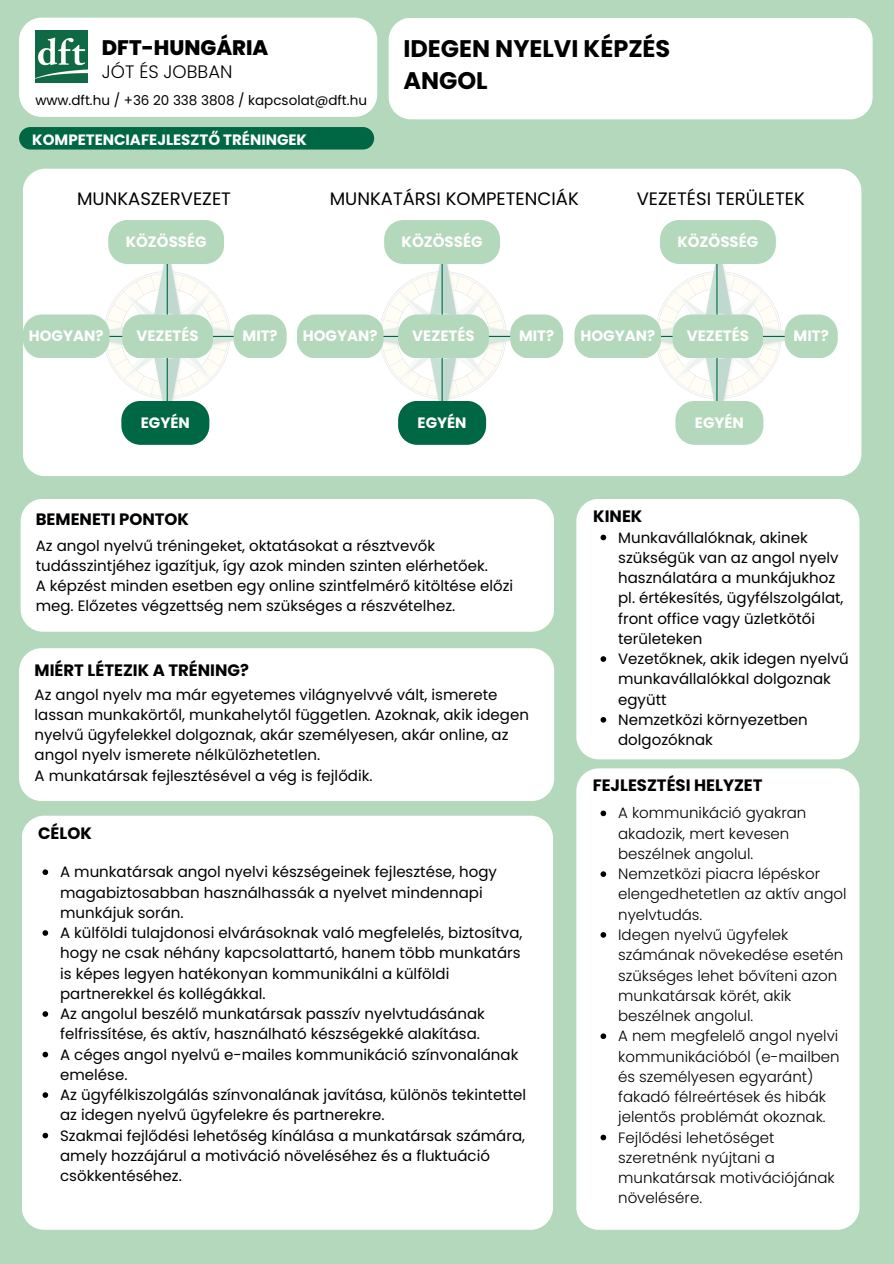
<style>
.page{position:relative;width:894px;height:1264px;background:#fff}
.page>*{position:absolute;margin:0;border:0;box-sizing:border-box;transform-origin:0 0}
.t1{font:700 24px/32.7px "Poppins";color:#000}
.t2{font:800 21px "Poppins";color:#000}
.t3{font:18px "Poppins";color:#000}
.t4{font:300 18px "Poppins";color:#000}
.t5{font:700 16.5px "Poppins";color:#000}
.t6{font:15px/20.2px "Poppins";color:#000}
.t7{font:300 15px/20.2px "Poppins";color:#000}
.t8{font:700 15px "Poppins";color:#fff}
.t9{font:13.5px "Poppins";color:#000}
</style>
<div class="page">
<div style="left:0;top:0;width:893px;height:1263px;background:#b4d8bc"></div>
<div style="left:388px;top:18px;width:484px;height:101px;background:#fff;border-radius:22px"></div>
<div style="left:19px;top:648px;width:535px;height:153px;background:#fff;border-radius:22px"></div>
<div style="left:576px;top:768px;width:283px;height:461px;background:#fff;border-radius:22px"></div>
<div style="left:576px;top:499px;width:283px;height:260px;background:#fff;border-radius:23px"></div>
<div style="left:22px;top:815px;width:530px;height:414px;background:#fff;border-radius:23px"></div>
<div style="left:21px;top:499px;width:533px;height:132px;background:#fff;border-radius:22px"></div>
<div style="left:19px;top:127px;width:355px;height:15px;background:#006745"></div>
<div style="left:19px;top:18px;width:358px;height:99px;background:#fff;border-radius:22px"></div>
<img style="left:35px;top:31px;width:52px;height:52px">
<svg style="left:600px;top:810px;width:6px;height:6px"></svg>
<svg style="left:600px;top:871px;width:6px;height:6px"></svg>
<svg style="left:600px;top:932px;width:6px;height:5px"></svg>
<svg style="left:600px;top:1033px;width:6px;height:6px"></svg>
<svg style="left:600px;top:1134px;width:6px;height:6px"></svg>
<svg style="left:600px;top:534px;width:6px;height:6px"></svg>
<svg style="left:600px;top:656px;width:6px;height:6px"></svg>
<svg style="left:600px;top:717px;width:6px;height:5px"></svg>
<svg style="left:42px;top:869px;width:6px;height:6px"></svg>
<svg style="left:42px;top:930px;width:6px;height:5px"></svg>
<svg style="left:42px;top:1011px;width:6px;height:5px"></svg>
<svg style="left:42px;top:1051px;width:6px;height:6px"></svg>
<svg style="left:42px;top:1092px;width:6px;height:5px"></svg>
<svg style="left:42px;top:1132px;width:6px;height:6px"></svg>
<img style="left:19px;top:142px;width:302px;height:334px">
<img style="left:287px;top:142px;width:276px;height:316px">
<img style="left:563px;top:168px;width:299px;height:308px">
<hr style="left:167px;top:229px;width:1px;height:214px;background:#006745">
<hr style="left:60px;top:336px;width:214px;height:1px;background:#006745">
<hr style="left:441px;top:229px;width:1px;height:214px;background:#006745">
<hr style="left:335px;top:336px;width:214px;height:1px;background:#006745">
<hr style="left:716px;top:229px;width:1px;height:214px;background:#006745">
<hr style="left:609px;top:336px;width:215px;height:1px;background:#006745">
<svg style="left:121px;top:401px;width:88px;height:44px;background:#157354"></svg>
<svg style="left:398px;top:401px;width:88px;height:44px;background:#157354"></svg>
<svg style="left:510px;top:314px;width:53px;height:44px"></svg>
<svg style="left:784px;top:314px;width:53px;height:44px"></svg>
<svg style="left:233px;top:314px;width:53px;height:44px"></svg>
<svg style="left:297px;top:314px;width:86px;height:44px"></svg>
<svg style="left:23px;top:314px;width:86px;height:44px"></svg>
<svg style="left:574px;top:314px;width:87px;height:44px"></svg>
<svg style="left:675px;top:401px;width:88px;height:44px"></svg>
<svg style="left:384px;top:220px;width:116px;height:44px"></svg>
<svg style="left:659px;top:220px;width:116px;height:44px"></svg>
<svg style="left:108px;top:220px;width:116px;height:44px"></svg>
<svg style="left:398px;top:314px;width:91px;height:44px"></svg>
<svg style="left:672px;top:314px;width:91px;height:44px"></svg>
<svg style="left:122px;top:314px;width:91px;height:44px"></svg>
<h5 class="t2" style="left:102px;top:33px;width:168px">DFT-HUNGÁRIA</h5>
<p class="t4" style="left:102px;top:59px;width:132px">JÓT ÉS JOBBAN</p>
<h4 class="t9" style="left:35px;top:91px;width:333px">www.dft.hu / +36 20 338 3808 / kapcsolat@dft.hu</h4>
<h5 class="t8" style="left:32px;top:129px;width:276px">KOMPETENCIAFEJLESZTŐ TRÉNINGEK</h5>
<h5 class="t1" style="left:403px;top:32px;width:268px">IDEGEN NYELVI KÉPZÉS<br>ANGOL</h5>
<p class="t3" style="left:77px;top:186px;width:155px">MUNKASZERVEZET</p>
<p class="t3" style="left:330px;top:186px;width:250px">MUNKATÁRSI KOMPETENCIÁK</p>
<p class="t3" style="left:636px;top:186px;width:169px">VEZETÉSI TERÜLETEK</p>
<h3 class="t8" style="left:126px;top:231px;width:82px">KÖZÖSSÉG</h3>
<h3 class="t8" style="left:401px;top:231px;width:82px">KÖZÖSSÉG</h3>
<h6 class="t8" style="left:677px;top:231px;width:82px">KÖZÖSSÉG</h6>
<p class="t8" style="left:136px;top:326px;width:64px">VEZETÉS</p>
<p class="t8" style="left:412px;top:326px;width:64px">VEZETÉS</p>
<p class="t8" style="left:686px;top:326px;width:64px">VEZETÉS</p>
<h4 class="t8" style="left:29px;top:326px;width:76px">HOGYAN?</h4>
<p class="t8" style="left:242px;top:326px;width:37px">MIT?</p>
<h5 class="t8" style="left:303px;top:326px;width:76px">HOGYAN?</h5>
<h5 class="t8" style="left:519px;top:326px;width:37px">MIT?</h5>
<h3 class="t8" style="left:580px;top:326px;width:76px">HOGYAN?</h3>
<h5 class="t8" style="left:793px;top:326px;width:37px">MIT?</h5>
<p class="t8" style="left:141px;top:412px;width:50px">EGYÉN</p>
<h5 class="t8" style="left:417px;top:412px;width:50px">EGYÉN</h5>
<p class="t5" style="left:36px;top:508px;width:155px">BEMENETI PONTOK</p>
<h4 class="t6" style="left:36px;top:535px;width:479px">Az angol nyelvű tréningeket, oktatásokat a résztvevők tudásszintjéhez igazítjuk, így azok minden szinten elérhetőek.<br>A képzést minden esetben egy online szintfelmérő kitöltése előzi meg. Előzetes végzettség nem szükséges a részvételhez.</h4>
<p class="t5" style="left:35px;top:658px;width:216px">MIÉRT LÉTEZIK A TRÉNING?</p>
<p class="t6" style="left:35px;top:684px;width:495px">Az angol nyelv ma már egyetemes világnyelvvé vált, ismerete lassan munkakörtől, munkahelytől független. Azoknak, akik idegen nyelvű ügyfelekkel dolgoznak, akár személyesen, akár online, az angol nyelv ismerete nélkülözhetetlen.<br>A munkatársak fejlesztésével a vég is fejlődik.</p>
<h1 class="t5" style="left:38px;top:821px;width:55px">CÉLOK</h1>
<h5 class="t6" style="left:60px;top:861px;width:438px">A munkatársak angol nyelvi készségeinek fejlesztése, hogy magabiztosabban használhassák a nyelvet mindennapi munkájuk során.</h5>
<h5 class="t6" style="left:60px;top:922px;width:463px">A külföldi tulajdonosi elvárásoknak való megfelelés, biztosítva, hogy ne csak néhány kapcsolattartó, hanem több munkatárs is képes legyen hatékonyan kommunikálni a külföldi partnerekkel és kollégákkal.</h5>
<h5 class="t6" style="left:60px;top:1003px;width:426px">Az angolul beszélő munkatársak passzív nyelvtudásának felfrissítése, és aktív, használható készségekké alakítása.</h5>
<p class="t6" style="left:60px;top:1044px;width:459px">A céges angol nyelvű e-mailes kommunikáció színvonalának emelése.</p>
<h5 class="t6" style="left:60px;top:1084px;width:467px">Az ügyfélkiszolgálás színvonalának javítása, különös tekintettel az idegen nyelvű ügyfelekre és partnerekre.</h5>
<p class="t6" style="left:60px;top:1125px;width:466px">Szakmai fejlődési lehetőség kínálása a munkatársak számára, amely hozzájárul a motiváció növeléséhez és a fluktuáció csökkentéséhez.</p>
<h4 class="t5" style="left:593px;top:504px;width:51px">KINEK</h4>
<h6 class="t8" style="left:694px;top:412px;width:50px">EGYÉN</h6>
<p class="t6" style="left:618px;top:527px;width:227px">Munkavállalóknak, akinek szükségük van az angol nyelv használatára a munkájukhoz pl. értékesítés, ügyfélszolgálat, front office vagy üzletkötői területeken</p>
<h5 class="t6" style="left:618px;top:648px;width:232px">Vezetőknek, akik idegen nyelvű munkavállalókkal dolgoznak együtt</h5>
<p class="t6" style="left:618px;top:709px;width:191px">Nemzetközi környezetben dolgozóknak</p>
<h2 class="t5" style="left:592px;top:774px;width:171px">FEJLESZTÉSI HELYZET</h2>
<h5 class="t7" style="left:618px;top:803px;width:190px">A kommunikáció gyakran akadozik, mert kevesen beszélnek angolul.</h5>
<h5 class="t7" style="left:618px;top:863px;width:230px">Nemzetközi piacra lépéskor elengedhetetlen az aktív angol nyelvtudás.</h5>
<h5 class="t7" style="left:618px;top:924px;width:226px">Idegen nyelvű ügyfelek számának növekedése esetén szükséges lehet bővíteni azon munkatársak körét, akik beszélnek angolul.</h5>
<p class="t7" style="left:618px;top:1025px;width:223px">A nem megfelelő angol nyelvi kommunikációból (e-mailben és személyesen egyaránt) fakadó félreértések és hibák jelentős problémát okoznak.</p>
<h5 class="t7" style="left:618px;top:1127px;width:218px">Fejlődési lehetőséget szeretnénk nyújtani a munkatársak motivációjának növelésére.</h5>
</div>
